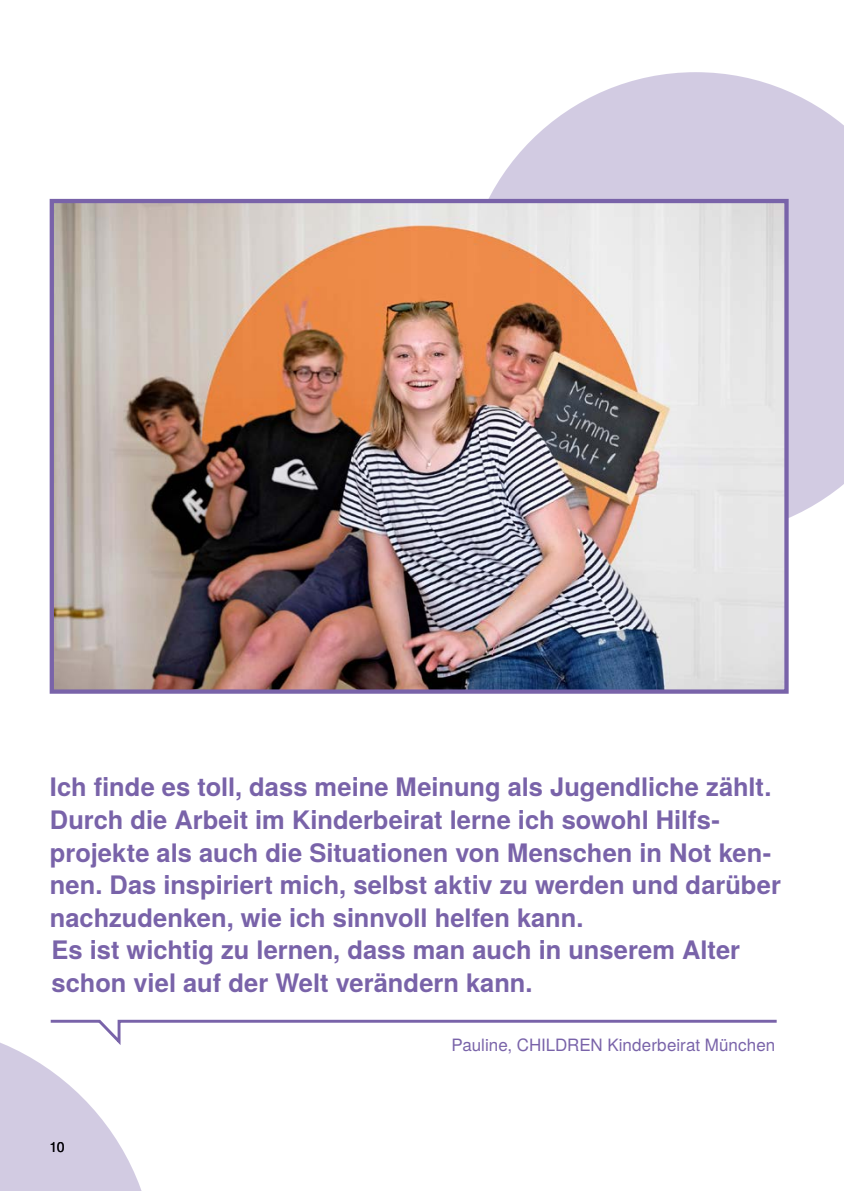
<style>
.page{position:relative;width:844px;height:1191px;background:#fff}
.page>*{position:absolute;margin:0;border:0;box-sizing:border-box;transform-origin:0 0}
.t1{font:700 25.38px/32.6px "Te X Gyre Heros";color:#7963a9}
.t2{font:16.97px "Te X Gyre Heros";color:#7963a9}
.t3{font:14.17px "Te X Gyre Heros";color:#000}
</style>
<div class="page">
<svg style="left:489px;top:72px;width:354px;height:446px;fill:#d2cbe2"></svg>
<img style="left:49px;top:197px;width:741px;height:497px">
<svg style="left:0;top:1019px;width:777px;height:172px"></svg>
<p class="t1" style="left:50px;top:769px;width:732px">Ich finde es toll, dass meine Meinung als Jugendliche zählt.<br>Durch die Arbeit im Kinderbeirat lerne ich sowohl Hilfs&shy;projekte als auch die Situationen von Menschen in Not ken&shy;nen. Das inspiriert mich, selbst aktiv zu werden und darüber nachzudenken, wie ich sinnvoll helfen kann.<br>Es ist wichtig zu lernen, dass man auch in unserem Alter schon viel auf der Welt verändern kann.</p>
<p class="t3" style="left:50px;top:1135px;width:17px">10</p>
<p class="t2" style="left:451px;top:1031px;width:325px">Pauline, CHILDREN Kinderbeirat München</p>
</div>
